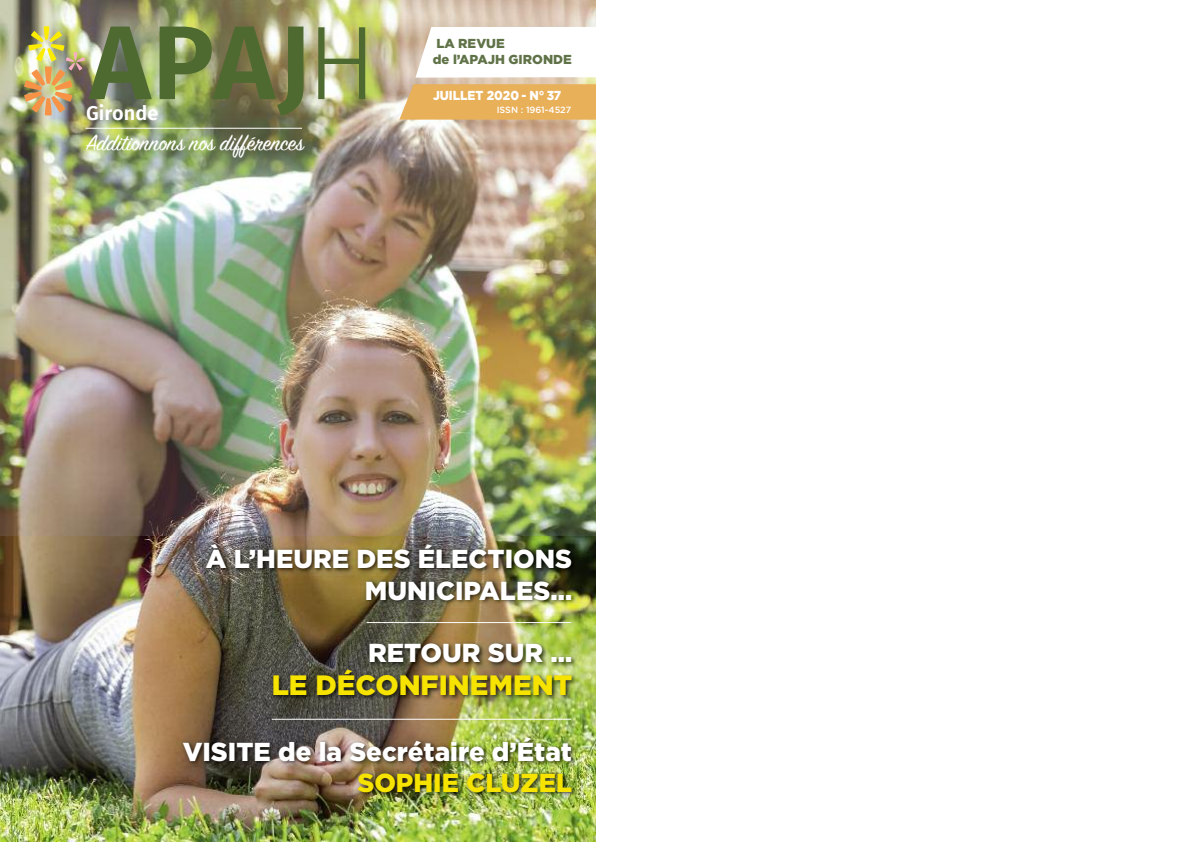
<style>
.page{position:relative;width:1191px;height:842px;background:#fff}
.page>*{position:absolute;margin:0;border:0;box-sizing:border-box;transform-origin:0 0}
.t1{font:600 104.8px "Fira Sans";color:#4e6a30}
.t2{font:900 28px "Gotham";color:#f6e300}
.t3{font:900 26px/31.2px "Gotham";color:#fff;text-align:right}
.t4{font:900 26px "Gotham";color:#f6e300}
.t5{font:24.7px "Sign Painter House Script";color:#fff}
.t6{font:600 19.9px "Fira Sans";color:#fff}
.t7{font:900 13px/15.6px "Gotham";color:#607247}
.t8{font:900 13px "Gotham";color:#fff;scale:.92 1}
.t9{font:500 9px "Gotham";color:#fff}
.s1{font-weight:300}
</style>
<div class="page">
<img style="left:0;top:0;width:595px;height:537px">
<svg style="left:415px;top:27px;width:180px;height:51px"></svg>
<svg style="left:399px;top:84px;width:196px;height:36px;background:#e7b15e"></svg>
<img style="left:0;top:537px;width:595px;height:305px">
<img style="left:24px;top:26px;width:61px;height:89px">
<hr style="left:86px;top:128px;width:216px;height:1px;background:#fff">
<hr style="left:366px;top:622px;width:205px;height:1px;background:#fff">
<hr style="left:272px;top:719px;width:299px;height:1px;background:#fff">
<h1 class="t1" style="left:89px;top:21px;width:289px">APAJ<span class="s1">H</span></h1>
<p class="t5" style="left:86px;top:127px;width:219px">Additionnons nos différences</p>
<p class="t6" style="left:86px;top:105px;width:74px">Gironde</p>
<p class="t7" style="left:433px;top:37px;width:141px">LA REVUE<br>DE L’APAJH GIRONDE</p>
<p class="t8" style="left:433px;top:91px;width:141px">JUILLET 2020 - N° 37</p>
<p class="t9" style="left:497px;top:107px;width:76px">ISSN : 1961-4527</p>
<p class="t3" style="left:206px;top:546px;width:368px">À L’HEURE DES ÉLECTIONS<br>MUNICIPALES…</p>
<p class="t3" style="left:368px;top:639px;width:206px">RETOUR SUR …</p>
<p class="t2" style="left:272px;top:675px;width:302px">LE DÉCONFINEMENT</p>
<p class="t3" style="left:183px;top:738px;width:391px">VISITE DE LA SECRÉTAIRE D’ÉTAT</p>
<p class="t4" style="left:357px;top:773px;width:216px">SOPHIE CLUZEL</p>
</div>
